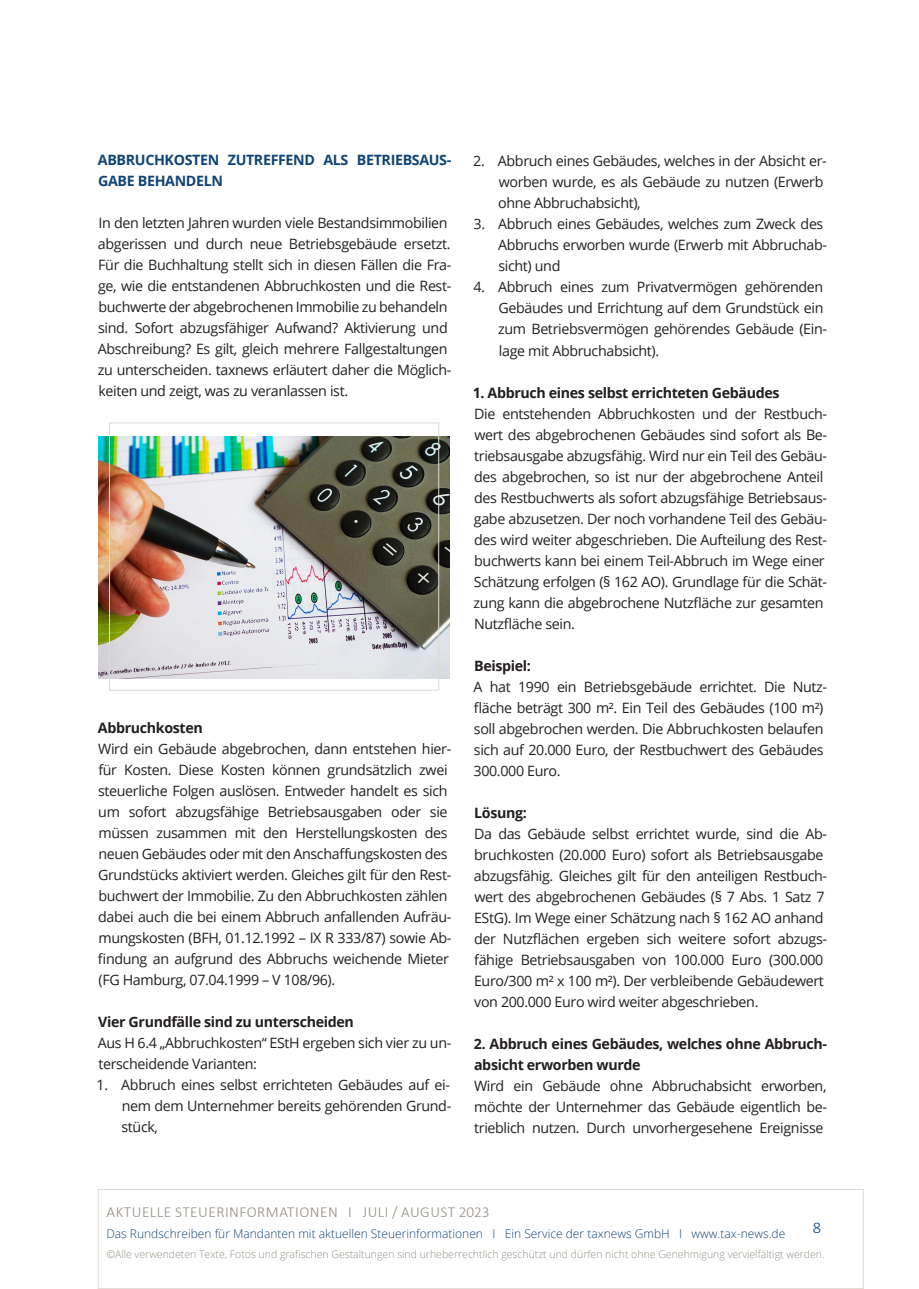
<style>
.page{position:relative;width:919px;height:1289px;background:#fff}
.page>*{position:absolute;margin:0;border:0;box-sizing:border-box;transform-origin:0 0}
.t1{font:300 16.5px "Calibri";color:#0f4476}
.t2{font:300 15.3px "Calibri";letter-spacing:.03em;color:#948e83}
.t3{font:14.25px/21px "Open Sans";letter-spacing:-.025em;color:#231f20}
.t4{font:700 14.25px/21px "Open Sans";letter-spacing:-.025em;color:#231f20}
.t5{font:700 14.25px/21px "Open Sans";letter-spacing:-.025em;color:#0f4476}
.t6{font:300 12px "Open Sans";color:#0f4476}
.t7{font:300 10.5px "Open Sans";color:#948e83}
</style>
<div class="page">
<div style="left:98px;top:1188px;width:765px;height:100px;border:1px solid #dfd9d1"></div>
<img style="left:99px;top:436px;width:350px;height:242px">
<div style="left:109px;top:422px;width:330px;height:268px;border:1px solid #dfd9d1"></div>
<p class="t5" style="left:98px;top:149px;width:355px">ABBRUCHKOSTEN ZUTREFFEND ALS BETRIEBSAUS-<br>GABE BEHANDELN</p>
<p class="t3" style="left:98px;top:212px;width:355px">In den letzten Jahren wurden viele Bestandsimmobilien abgerissen und durch neue Betriebsgebäude ersetzt.<br>Für die Buchhaltung stellt sich in diesen Fällen die Fra&shy;ge, wie die entstandenen Abbruchkosten und die Rest&shy;buchwerte der abgebrochenen Immobilie zu behandeln sind. Sofort abzugsfähiger Aufwand? Aktivierung und Abschreibung? Es gilt, gleich mehrere Fallgestaltungen zu unterscheiden. taxnews erläutert daher die Möglich&shy;keiten und zeigt, was zu veranlassen ist.</p>
<p class="t4" style="left:98px;top:716px;width:106px">Abbruchkosten</p>
<p class="t3" style="left:98px;top:737px;width:355px">Wird ein Gebäude abgebrochen, dann entstehen hier&shy;für Kosten. Diese Kosten können grundsätzlich zwei steuerliche Folgen auslösen. Entweder handelt es sich um sofort abzugsfähige Betriebsausgaben oder sie müssen zusammen mit den Herstellungskosten des neuen Gebäudes oder mit den Anschaffungskosten des Grundstücks aktiviert werden. Gleiches gilt für den Rest&shy;buchwert der Immobilie. Zu den Abbruchkosten zählen dabei auch die bei einem Abbruch anfallenden Aufräu&shy;mungskosten (BFH, 01.12.1992 – IX R 333/87) sowie Ab&shy;findung an aufgrund des Abbruchs weichende Mieter (FG Hamburg, 07.04.1999 – V 108/96).</p>
<p class="t4" style="left:98px;top:1010px;width:257px">Vier Grundfälle sind zu unterscheiden</p>
<p class="t3" style="left:98px;top:1031px;width:355px">Aus H 6.4 „Abbruchkosten“ EStH ergeben sich vier zu un&shy;terscheidende Varianten:</p>
<p class="t3" style="left:121px;top:1073px;width:331px;text-align:justify;text-indent:-25px">1. Abbruch eines selbst errichteten Gebäudes auf ei&shy;nem dem Unternehmer bereits gehörenden Grund&shy;stück,</p>
<p class="t3" style="left:498px;top:150px;width:330px;text-indent:-25px">2. Abbruch eines Gebäudes, welches in der Absicht er&shy;worben wurde, es als Gebäude zu nutzen (Erwerb ohne Abbruchabsicht),</p>
<p class="t3" style="left:498px;top:213px;width:330px;text-indent:-24px">3. Abbruch eines Gebäudes, welches zum Zweck des<br>Abbruchs erworben wurde (Erwerb mit Abbruchab&shy;sicht) und</p>
<p class="t3" style="left:498px;top:276px;width:330px;text-indent:-25px">4. Abbruch eines zum Privatvermögen gehörenden Gebäudes und Errichtung auf dem Grundstück ein zum Betriebsvermögen gehörendes Gebäude (Ein&shy;lage mit Abbruchabsicht).</p>
<p class="t4" style="left:472px;top:381px;width:308px">1. Abbruch eines selbst errichteten Gebäudes</p>
<p class="t3" style="left:473px;top:402px;width:355px">Die entstehenden Abbruchkosten und der Restbuch&shy;wert des abgebrochenen Gebäudes sind sofort als Be&shy;triebsausgabe abzugsfähig. Wird nur ein Teil des Gebäu&shy;des abgebrochen, so ist nur der abgebrochene Anteil des Restbuchwerts als sofort abzugsfähige Betriebsaus&shy;gabe abzusetzen. Der noch vorhandene Teil des Gebäu&shy;des wird weiter abgeschrieben. Die Aufteilung des Rest&shy;buchwerts kann bei einem Teil-Abbruch im Wege einer Schätzung erfolgen (§ 162 AO). Grundlage für die Schät&shy;zung kann die abgebrochene Nutzfläche zur gesamten Nutzfläche sein.</p>
<p class="t4" style="left:474px;top:654px;width:58px">Beispiel:</p>
<p class="t3" style="left:473px;top:675px;width:355px">A hat 1990 ein Betriebsgebäude errichtet. Die Nutz&shy;fläche beträgt 300 m². Ein Teil des Gebäudes (100 m²) soll abgebrochen werden. Die Abbruchkosten belaufen sich auf 20.000 Euro, der Restbuchwert des Gebäudes 300.000 Euro.</p>
<p class="t4" style="left:474px;top:801px;width:54px">Lösung:</p>
<p class="t3" style="left:474px;top:822px;width:355px">Da das Gebäude selbst errichtet wurde, sind die Ab&shy;bruchkosten (20.000 Euro) sofort als Betriebsausgabe abzugsfähig. Gleiches gilt für den anteiligen Restbuch&shy;wert des abgebrochenen Gebäudes (§ 7 Abs. 1 Satz 7<br>EStG). Im Wege einer Schätzung nach § 162 AO anhand der Nutzflächen ergeben sich weitere sofort abzugs&shy;fähige Betriebsausgaben von 100.000 Euro (300.000<br>Euro/300 m² x 100 m²). Der verbleibende Gebäudewert von 200.000 Euro wird weiter abgeschrieben.</p>
<p class="t4" style="left:474px;top:1032px;width:355px">2. Abbruch eines Gebäudes, welches ohne Abbruch&shy;absicht erworben wurde</p>
<p class="t3" style="left:474px;top:1074px;width:354px;text-align:justify">Wird ein Gebäude ohne Abbruchabsicht erworben, möchte der Unternehmer das Gebäude eigentlich be&shy;trieblich nutzen. Durch unvorhergesehene Ereignisse</p>
<p class="t2" style="left:107px;top:1202px;width:384px">AKTUELLE STEUERINFORMATIONEN I JULI / AUGUST 2023</p>
<p class="t6" style="left:106px;top:1224px;width:680px">Das Rundschreiben für Mandanten mit aktuellen Steuerinformationen I Ein Service der taxnews GmbH I www.tax-news.de</p>
<p class="t7" style="left:106px;top:1246px;width:719px">©Alle verwendeten Texte, Fotos und grafischen Gestaltungen sind urheberrechtlich geschützt und dürfen nicht ohne Genehmigung vervielfältigt werden.</p>
<p class="t1" style="left:812px;top:1216px;width:10px">8</p>
</div>
